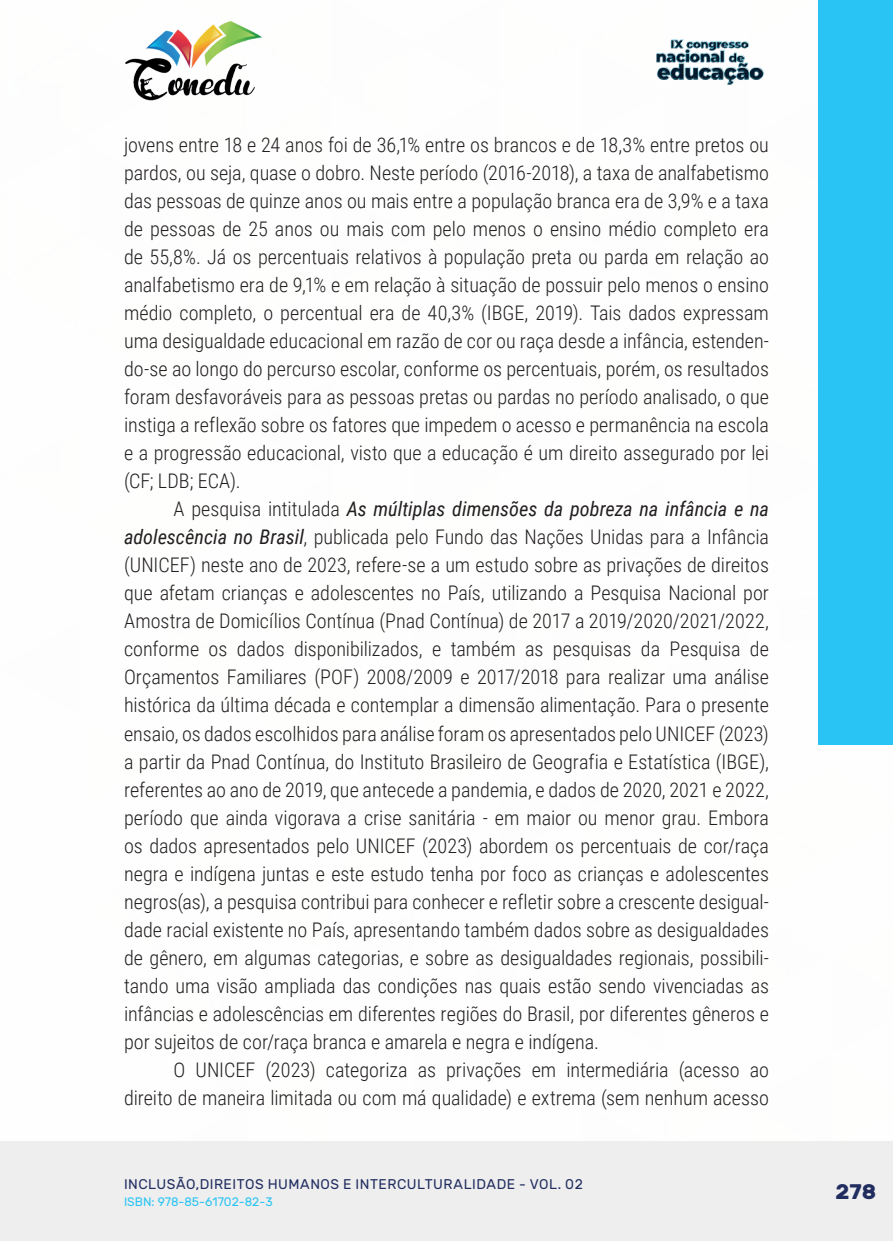
<style>
.page{position:relative;width:893px;height:1241px;background:#fff}
.page>*{position:absolute;margin:0;border:0;box-sizing:border-box;transform-origin:0 0}
.t1{font:700 21px "Rubik";color:#202d5e}
._9_CORPO{font:300 20.12px/28px "Roboto Condensed";color:#231f20;text-align:justify}
.t2{font:14px "Rubik";letter-spacing:.035em;color:#202d5e}
.t3{font:12.25px "Rubik";color:#29c4f3}
.s1{font-weight:400;font-style:italic}
</style>
<div class="page">
<div style="left:0;top:1141px;width:893px;height:99px;background:#eeeeef"></div>
<div style="left:819px;top:0;width:74px;height:744px;background:#29c4f3"></div>
<img style="left:125px;top:20px;width:137px;height:81px">
<img style="left:656px;top:39px;width:108px;height:46px">
<p class="_9_CORPO" style="left:124px;top:130px;width:646px">jovens entre 18 e 24 anos foi de 36,1% entre os brancos e de 18,3% entre pretos ou pardos, ou seja, quase o dobro. Neste período (2016-2018), a taxa de analfabetismo das pessoas de quinze anos ou mais entre a população branca era de 3,9% e a taxa de pessoas de 25 anos ou mais com pelo menos o ensino médio completo era de 55,8%. Já os percentuais relativos à população preta ou parda em relação ao analfabetismo era de 9,1% e em relação à situação de possuir pelo menos o ensino médio completo, o percentual era de 40,3% (IBGE, 2019). Tais dados expressam uma desigualdade educacional em razão de cor ou raça desde a infância, estenden&shy;do-se ao longo do percurso escolar, conforme os percentuais, porém, os resultados foram desfavoráveis para as pessoas pretas ou pardas no período analisado, o que instiga a reflexão sobre os fatores que impedem o acesso e permanência na escola e a progressão educacional, visto que a educação é um direito assegurado por lei (CF; LDB; ECA).</p>
<p class="_9_CORPO" style="left:124px;top:494px;width:646px;text-indent:50px">A pesquisa intitulada <span class="s1">As múltiplas dimensões da pobreza na infância e na adolescência no Brasil</span>, publicada pelo Fundo das Nações Unidas para a Infância (UNICEF) neste ano de 2023, refere-se a um estudo sobre as privações de direitos que afetam crianças e adolescentes no País, utilizando a Pesquisa Nacional por Amostra de Domicílios Contínua (Pnad Contínua) de 2017 a 2019/2020/2021/2022, conforme os dados disponibilizados, e também as pesquisas da Pesquisa de Orçamentos Familiares (POF) 2008/2009 e 2017/2018 para realizar uma análise histórica da última década e contemplar a dimensão alimentação. Para o presente ensaio, os dados escolhidos para análise foram os apresentados pelo UNICEF (2023) a partir da Pnad Contínua, do Instituto Brasileiro de Geografia e Estatística (IBGE), referentes ao ano de 2019, que antecede a pandemia, e dados de 2020, 2021 e 2022, período que ainda vigorava a crise sanitária - em maior ou menor grau. Embora os dados apresentados pelo UNICEF (2023) abordem os percentuais de cor/raça negra e indígena juntas e este estudo tenha por foco as crianças e adolescentes negros(as), a pesquisa contribui para conhecer e refletir sobre a crescente desigual&shy;dade racial existente no País, apresentando também dados sobre as desigualdades de gênero, em algumas categorias, e sobre as desigualdades regionais, possibili&shy;tando uma visão ampliada das condições nas quais estão sendo vivenciadas as infâncias e adolescências em diferentes regiões do Brasil, por diferentes gêneros e por sujeitos de cor/raça branca e amarela e negra e indígena.</p>
<p class="_9_CORPO" style="left:124px;top:1054px;width:646px;text-align:right">O UNICEF (2023) categoriza as privações em intermediária (acesso ao direito de maneira limitada ou com má qualidade) e extrema (sem nenhum acesso</p>
<p class="t2" style="left:124px;top:1175px;width:460px">INCLUSÃO,DIREITOS HUMANOS E INTERCULTURALIDADE - VOL. 02</p>
<p class="t3" style="left:124px;top:1194px;width:150px">ISBN: 978-85-61702-82-3</p>
<p class="t1" style="left:835px;top:1179px;width:42px">278</p>
</div>
